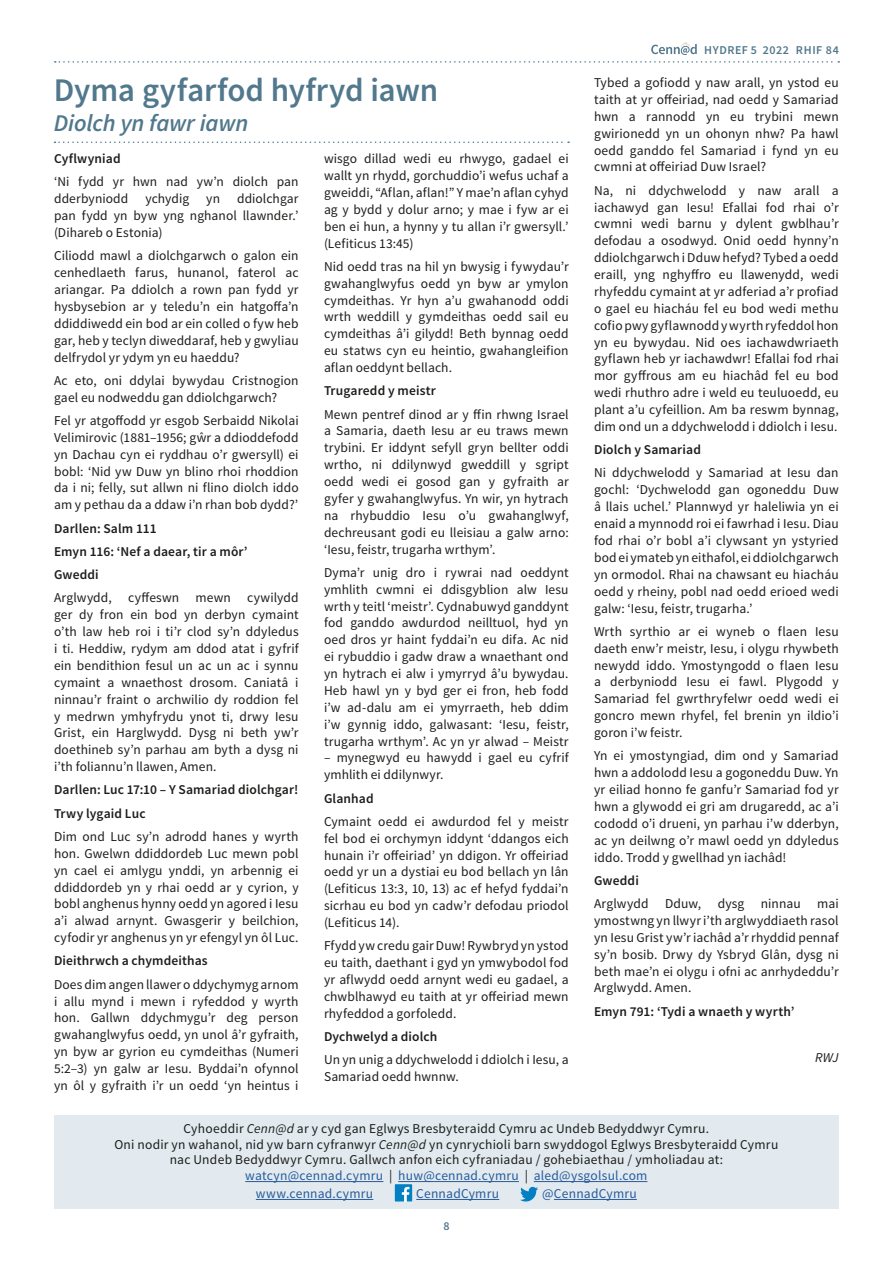
<style>
.page{position:relative;width:893px;height:1263px;background:#fff}
.page>*{position:absolute;margin:0;border:0;box-sizing:border-box;transform-origin:0 0}
.t1{font:600 33px "Source Sans Pro";letter-spacing:-.005em;color:#51788c}
.t2{font:italic 600 24px "Source Sans Pro";letter-spacing:-.01em;color:#51788c}
.t3{font:13.5px/16.8px "Source Sans Pro";letter-spacing:.01em;color:#1d1d1b;text-align:justify}
.t4{font:600 13.5px/23.2px "Source Sans Pro";letter-spacing:.01em;color:#1d1d1b}
.t5{font:13.5px "Source Sans Pro";letter-spacing:.02em;color:#275b9b}
.t6{font:italic 13.5px "Source Sans Pro";color:#1d1d1b}
.t7{font:600 12px "Source Sans Pro";letter-spacing:.05em;color:#51788c}
.s1{font-style:italic}
.s2{color:#275b9b}
</style>
<div class="page">
<svg style="left:651px;top:42px;width:46px;height:13px"></svg>
<svg style="left:55px;top:61px;width:784px;height:2px"></svg>
<svg style="left:54px;top:142px;width:515px;height:1px"></svg>
<div style="left:54px;top:1115px;width:785px;height:94px;background:#e2eaef"></div>
<hr style="left:245px;top:1181px;width:138px;height:1px;background:#275b9b">
<hr style="left:398px;top:1181px;width:121px;height:1px;background:#275b9b">
<hr style="left:534px;top:1181px;width:113px;height:1px;background:#275b9b">
<hr style="left:256px;top:1199px;width:117px;height:1px;background:#275b9b">
<hr style="left:416px;top:1199px;width:83px;height:1px;background:#275b9b">
<hr style="left:554px;top:1199px;width:83px;height:1px;background:#275b9b">
<svg style="left:395px;top:1184px;width:17px;height:17px"></svg>
<svg style="left:520px;top:1186px;width:18px;height:16px"></svg>
<h1 class="t1" style="left:54px;top:69px;width:386px">Dyma gyfarfod hyfryd iawn</h1>
<h2 class="t2" style="left:54px;top:108px;width:196px">Diolch yn fawr iawn</h2>
<p class="t4" style="left:54px;top:147px;width:68px">Cyflwyniad</p>
<p class="t3" style="left:54px;top:174px;width:246px">‘Ni fydd yr hwn nad yw’n diolch pan dderbyniodd</p>
<p class="t3" style="left:324px;top:150px;width:246px">wisgo dillad wedi eu rhwygo, gadael ei wallt yn rhydd, gorchuddio’i wefus uchaf a gweiddi, “Aflan, aflan!” Y mae’n aflan cyhyd ag y bydd y dolur arno; y mae i fyw ar ei ben ei hun, a hynny y tu allan i’r gwersyll.’ (Lefiticus 13:45)</p>
<p class="t3" style="left:324px;top:258px;width:246px">Nid oedd tras na hil yn bwysig i fywydau’r gwahanglwyfus oedd yn byw ar ymylon cymdeithas. Yr hyn a’u gwahanodd oddi wrth weddill y gymdeithas oedd sail eu cymdeithas â’i gilydd! Beth bynnag oedd eu statws cyn eu heintio, gwahangleifion aflan oeddynt bellach.</p>
<p class="t4" style="left:324px;top:379px;width:113px">Trugaredd y meistr</p>
<p class="t3" style="left:324px;top:406px;width:246px">Mewn pentref dinod ar y ffin rhwng Israel a Samaria, daeth Iesu ar eu traws mewn trybini. Er iddynt sefyll gryn bellter oddi wrtho, ni ddilynwyd gweddill y sgript oedd wedi ei gosod gan y gyfraith ar gyfer y gwahanglwyfus. Yn wir, yn hytrach na rhybuddio Iesu o’u gwahanglwyf, dechreusant godi eu lleisiau a galw arno: ‘Iesu, feistr, trugarha wrthym’.</p>
<p class="t3" style="left:324px;top:564px;width:246px">Dyma’r unig dro i rywrai nad oeddynt ymhlith cwmni ei ddisgyblion alw Iesu wrth y teitl ‘meistr’. Cydnabuwyd ganddynt fod ganddo awdurdod neilltuol, hyd yn oed dros yr haint fyddai’n eu difa. Ac nid ei rybuddio i gadw draw a wnaethant ond yn hytrach ei alw i ymyrryd â’u bywydau.<br>Heb hawl yn y byd ger ei fron, heb fodd i’w ad-dalu am ei ymyrraeth, heb ddim i’w gynnig iddo, galwasant: ‘Iesu, feistr, trugarha wrthym’. Ac yn yr alwad – Meistr</p>
<p class="t3" style="left:324px;top:750px;width:246px">– mynegwyd eu hawydd i gael eu cyfrif ymhlith ei ddilynwyr.</p>
<p class="t4" style="left:324px;top:787px;width:51px">Glanhad</p>
<p class="t3" style="left:324px;top:813px;width:246px">Cymaint oedd ei awdurdod fel y meistr fel bod ei orchymyn iddynt ‘ddangos eich hunain i’r offeiriad’ yn ddigon. Yr offeiriad oedd yr un a dystiai eu bod bellach yn lân (Lefiticus 13:3, 10, 13) ac ef hefyd fyddai’n sicrhau eu bod yn cadw’r defodau priodol (Lefiticus 14).</p>
<p class="t3" style="left:324px;top:938px;width:246px">Ffydd yw credu gair Duw! Rywbryd yn ystod eu taith, daethant i gyd yn ymwybodol fod yr aflwydd oedd arnynt wedi eu gadael, a chwblhawyd eu taith at yr offeiriad mewn rhyfeddod a gorfoledd.</p>
<p class="t4" style="left:324px;top:1025px;width:115px">Dychwelyd a diolch</p>
<p class="t3" style="left:324px;top:1052px;width:246px">Un yn unig a ddychwelodd i ddiolch i Iesu, a<br>Samariad oedd hwnnw.</p>
<p class="t3" style="left:54px;top:191px;width:246px;text-indent:183px">ddiolchgar pan fydd yn byw yng nghanol llawnder.’ (Dihareb o Estonia)</p>
<p class="t3" style="left:54px;top:248px;width:246px">Ciliodd mawl a diolchgarwch o galon ein cenhedlaeth farus, hunanol, faterol ac ariangar. Pa ddiolch a rown pan fydd yr hysbysebion ar y teledu’n ein hatgoffa’n ddiddiwedd ein bod ar ein colled o fyw heb gar, heb y teclyn diweddaraf, heb y gwyliau delfrydol yr ydym yn eu haeddu?</p>
<p class="t3" style="left:54px;top:372px;width:246px">Ac eto, oni ddylai bywydau Cristnogion gael eu nodweddu gan ddiolchgarwch?</p>
<p class="t3" style="left:54px;top:412px;width:246px">Fel yr atgoffodd yr esgob Serbaidd Nikolai Velimirovic (1881–1956; gŵr a ddioddefodd yn Dachau cyn ei ryddhau o’r gwersyll) ei bobl: ‘Nid yw Duw yn blino rhoi rhoddion da i ni; felly, sut allwn ni flino diolch iddo am y pethau da a ddaw i’n rhan bob dydd?’</p>
<p class="t4" style="left:54px;top:517px;width:195px">Darllen: Salm 111<br>Emyn 116: ‘Nef a daear, tir a môr’<br>Gweddi</p>
<p class="t3" style="left:54px;top:590px;width:246px">Arglwydd, cyffeswn mewn cywilydd ger dy fron ein bod yn derbyn cymaint o’th law heb roi i ti’r clod sy’n ddyledus i ti. Heddiw, rydym am ddod atat i gyfrif ein bendithion fesul un ac un ac i synnu cymaint a wnaethost drosom. Caniatâ i ninnau’r fraint o archwilio dy roddion fel y medrwn ymhyfrydu ynot ti, drwy Iesu Grist, ein Harglwydd. Dysg ni beth yw’r doethineb sy’n parhau am byth a dysg ni i’th foliannu’n llawen, Amen.</p>
<p class="t4" style="left:54px;top:779px;width:246px">Darllen: Luc 17:10 – Y Samariad diolchgar!<br>Trwy lygaid Luc</p>
<p class="t3" style="left:54px;top:828px;width:246px">Dim ond Luc sy’n adrodd hanes y wyrth hon. Gwelwn ddiddordeb Luc mewn pobl yn cael ei amlygu ynddi, yn arbennig ei ddiddordeb yn y rhai oedd ar y cyrion, y bobl anghenus hynny oedd yn agored i Iesu a’i alwad arnynt. Gwasgerir y beilchion, cyfodir yr anghenus yn yr efengyl yn ôl Luc.</p>
<p class="t4" style="left:54px;top:950px;width:155px">Dieithrwch a chymdeithas</p>
<p class="t3" style="left:54px;top:976px;width:246px">Does dim angen llawer o ddychymyg arnom i allu mynd i mewn i ryfeddod y wyrth hon. Gallwn ddychmygu’r deg person gwahanglwyfus oedd, yn unol â’r gyfraith, yn byw ar gyrion eu cymdeithas (Numeri 5:2–3) yn galw ar Iesu. Byddai’n ofynnol yn ôl y gyfraith i’r un oedd ‘yn heintus i</p>
<p class="t3" style="left:145px;top:191px;width:45px">ychydig</p>
<p class="t3" style="left:206px;top:191px;width:15px">yn</p>
<p class="t7" style="left:704px;top:42px;width:136px">HYDREF 5 2022 RHIF 84</p>
<p class="t3" style="left:594px;top:74px;width:246px">Tybed a gofiodd y naw arall, yn ystod eu taith at yr offeiriad, nad oedd y Samariad hwn a rannodd yn eu trybini mewn gwirionedd yn un ohonyn nhw? Pa hawl oedd ganddo fel Samariad i fynd yn eu cwmni at offeiriad Duw Israel?</p>
<p class="t3" style="left:594px;top:182px;width:246px">Na, ni ddychwelodd y naw arall a iachawyd gan Iesu! Efallai fod rhai o’r cwmni wedi barnu y dylent gwblhau’r defodau a osodwyd. Onid oedd hynny’n ddiolchgarwch i Dduw hefyd? Tybed a oedd eraill, yng nghyffro eu llawenydd, wedi rhyfeddu cymaint at yr adferiad a’r profiad o gael eu hiacháu fel eu bod wedi methu cofio pwy gyflawnodd y wyrth ryfeddol hon yn eu bywydau. Nid oes iachawdwriaeth gyflawn heb yr iachawdwr! Efallai fod rhai mor gyffrous am eu hiachâd fel eu bod wedi rhuthro adre i weld eu teuluoedd, eu plant a’u cyfeillion. Am ba reswm bynnag, dim ond un a ddychwelodd i ddiolch i Iesu.</p>
<p class="t4" style="left:594px;top:438px;width:108px">Diolch y Samariad</p>
<p class="t3" style="left:594px;top:465px;width:246px">Ni ddychwelodd y Samariad at Iesu dan gochl: ‘Dychwelodd gan ogoneddu Duw â llais uchel.’ Plannwyd yr haleliwia yn ei enaid a mynnodd roi ei fawrhad i Iesu. Diau fod rhai o’r bobl a’i clywsant yn ystyried bod ei ymateb yn eithafol, ei ddiolchgarwch yn ormodol. Rhai na chawsant eu hiacháu oedd y rheiny, pobl nad oedd erioed wedi galw: ‘Iesu, feistr, trugarha.’</p>
<p class="t3" style="left:594px;top:623px;width:246px">Wrth syrthio ar ei wyneb o flaen Iesu daeth enw’r meistr, Iesu, i olygu rhywbeth newydd iddo. Ymostyngodd o flaen Iesu a derbyniodd Iesu ei fawl. Plygodd y Samariad fel gwrthryfelwr oedd wedi ei goncro mewn rhyfel, fel brenin yn ildio’i goron i’w feistr.</p>
<p class="t3" style="left:594px;top:748px;width:246px">Yn ei ymostyngiad, dim ond y Samariad hwn a addolodd Iesu a gogoneddu Duw. Yn yr eiliad honno fe ganfu’r Samariad fod yr hwn a glywodd ei gri am drugaredd, ac a’i cododd o’i drueni, yn parhau i’w dderbyn, ac yn deilwng o’r mawl oedd yn ddyledus iddo. Trodd y gwellhad yn iachâd!</p>
<p class="t4" style="left:594px;top:869px;width:46px">Gweddi</p>
<p class="t3" style="left:594px;top:895px;width:246px">Arglwydd Dduw, dysg ninnau mai ymostwng yn llwyr i’th arglwyddiaeth rasol yn Iesu Grist yw’r iachâd a’r rhyddid pennaf sy’n bosib. Drwy dy Ysbryd Glân, dysg ni beth mae’n ei olygu i ofni ac anrhydeddu’r Arglwydd. Amen.</p>
<p class="t4" style="left:594px;top:1000px;width:202px">Emyn 791: ‘Tydi a wnaeth y wyrth’</p>
<p class="t6" style="left:815px;top:1049px;width:25px">RWJ</p>
<p class="t3" style="left:114px;top:1121px;width:665px;line-height:15.8px;text-align:center">Cyhoeddir <span class="s1">Cenn@d</span> ar y cyd gan Eglwys Bresbyteraidd Cymru ac Undeb Bedyddwyr Cymru.<br>Oni nodir yn wahanol, nid yw barn cyfranwyr <span class="s1">Cenn@d</span> yn cynrychioli barn swyddogol Eglwys Bresbyteraidd Cymru nac Undeb Bedyddwyr Cymru. Gallwch anfon eich cyfraniadau / gohebiaethau / ymholiadau at: <span class="s2">watcyn@cennad.cymru</span> | <span class="s2">huw@cennad.cymru</span> | <span class="s2">aled@ysgolsul.com</span></p>
<p class="t5" style="left:256px;top:1185px;width:119px">www.cennad.cymru</p>
<p class="t5" style="left:416px;top:1185px;width:84px">CennadCymru</p>
<p class="t5" style="left:542px;top:1185px;width:96px">@CennadCymru</p>
<p class="t7" style="left:443px;top:1218px;width:8px">8</p>
</div>
